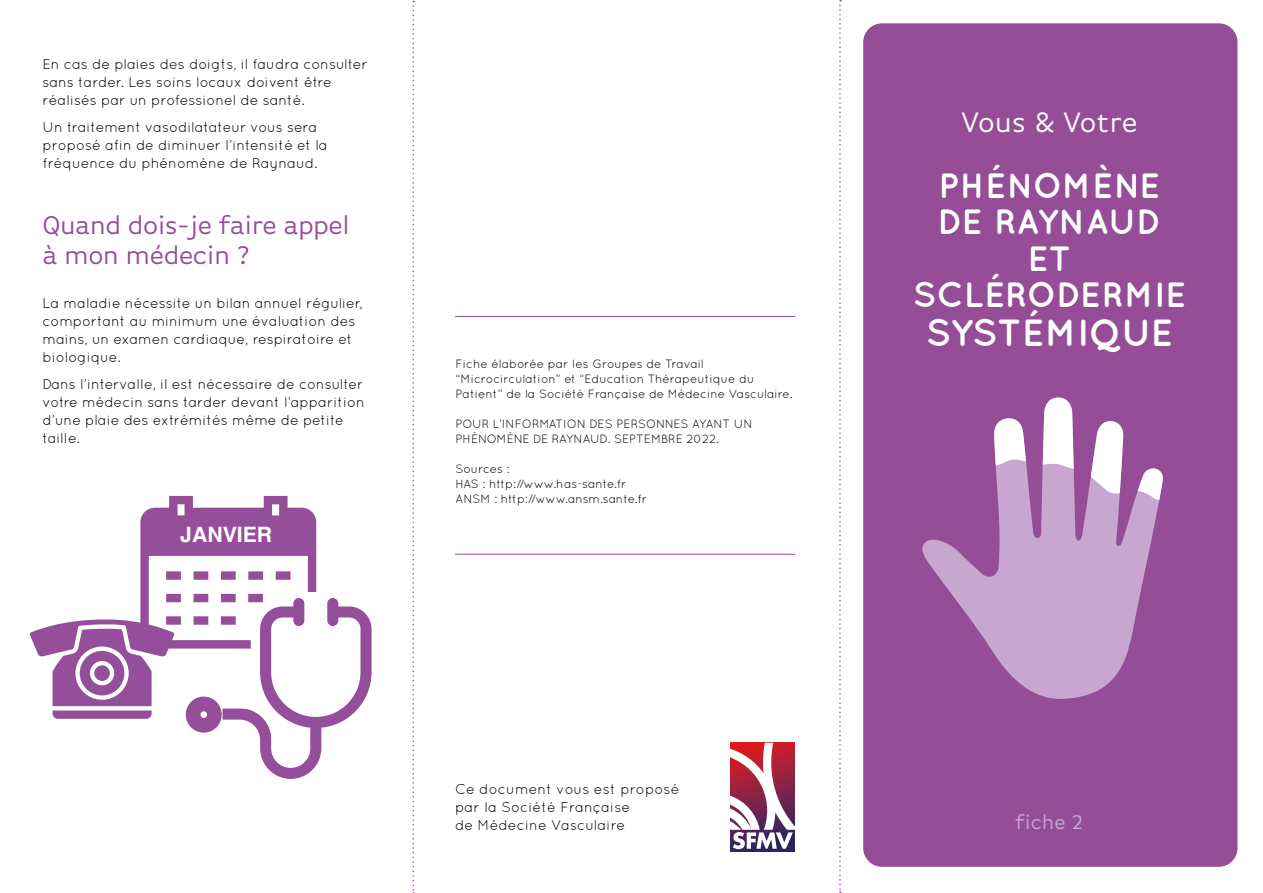
<style>
.page{position:relative;width:1263px;height:893px;background:#fff}
.page>*{position:absolute;margin:0;border:0;box-sizing:border-box;transform-origin:0 0}
.t1{font:700 37.8px "Quicksand";letter-spacing:.01em;color:#fff}
.t2{font:700 35.1px/36.5px "Quicksand";letter-spacing:.01em;color:#fff;text-align:center}
.t3{font:29.7px "Basic Gothic OT";letter-spacing:-.01em;color:#fff}
.t4{font:27px/30px "Basic Gothic OT";letter-spacing:-.02em;color:#954d98}
.t5{font:700 21.15px "Helvetica";color:#fff}
.t6{font:21px "Basic Gothic OT";color:#c7a7cf}
.t7{font:14.25px/18px "Quicksand";color:#000}
.t8{font:12px/15px "Quicksand";color:#000}
</style>
<div class="page">
<div style="left:864px;top:24px;width:373px;height:842px;background:#954d98;border-radius:18px"></div>
<div style="left:863px;top:23px;width:374px;height:844px;border:2px solid #954d98;border-radius:18px"></div>
<svg style="left:730px;top:743px;width:65px;height:106px"></svg>
<hr style="left:455px;top:316px;width:340px;height:1px;background:#954d98">
<hr style="left:455px;top:554px;width:340px;height:1px;background:#954d98">
<svg style="left:412px;top:1px;width:2px;height:892px"></svg>
<svg style="left:839px;top:0;width:2px;height:893px"></svg>
<svg style="left:922px;top:506px;width:236px;height:193px;fill:#c7a7d0"></svg>
<svg style="left:994px;top:397px;width:169px;height:109px"></svg>
<svg style="left:29px;top:496px;width:342px;height:283px"></svg>
<p class="t7" style="left:43px;top:55px;width:327px">En cas de plaies des doigts, il faudra consulter sans tarder. Les soins locaux doivent être réalisés par un professionel de santé.</p>
<p class="t7" style="left:43px;top:118px;width:287px">Un traitement vasodilatateur vous sera proposé afin de diminuer l’intensité et la fréquence du phénomène de Raynaud.</p>
<h3 class="t4" style="left:43px;top:210px;width:309px">Quand dois-je faire appel à mon médecin ?</h3>
<p class="t7" style="left:43px;top:294px;width:322px">La maladie nécessite un bilan annuel régulier, comportant au minimum une évaluation des mains, un examen cardiaque, respiratoire et biologique.</p>
<p class="t7" style="left:43px;top:375px;width:324px">Dans l’intervalle, il est nécessaire de consulter votre médecin sans tarder devant l’apparition d’une plaie des extrémités même de petite taille.</p>
<h3 class="t5" style="left:180px;top:521px;width:93px">JANVIER</h3>
<p class="t8" style="left:456px;top:357px;width:338px">Fiche élaborée par les Groupes de Travail “Microcirculation” et “Education Thérapeutique du<br>Patient” de la Société Française de Médecine Vasculaire.</p>
<p class="t8" style="left:456px;top:417px;width:299px">POUR L’INFORMATION DES PERSONNES AYANT UN<br>PHÉNOMÈNE DE RAYNAUD. SEPTEMBRE 2022.</p>
<p class="t8" style="left:456px;top:462px;width:193px">Sources :<br>HAS : http://www.has-sante.fr<br>ANSM : http://www.ansm.sante.fr</p>
<p class="t7" style="left:455px;top:780px;width:226px">Ce document vous est proposé par la Société Française<br>de Médecine Vasculaire</p>
<h3 class="t3" style="left:961px;top:107px;width:178px">Vous &amp; Votre</h3>
<h2 class="t2" style="left:913px;top:166px;width:275px">PHÉNOMÈNE<br>DE RAYNAUD<br>ET<br>SCLÉRODERMIE</h2>
<h1 class="t1" style="left:926px;top:310px;width:249px">SYSTÉMIQUE</h1>
<h3 class="t6" style="left:1015px;top:811px;width:70px">fiche 2</h3>
</div>
